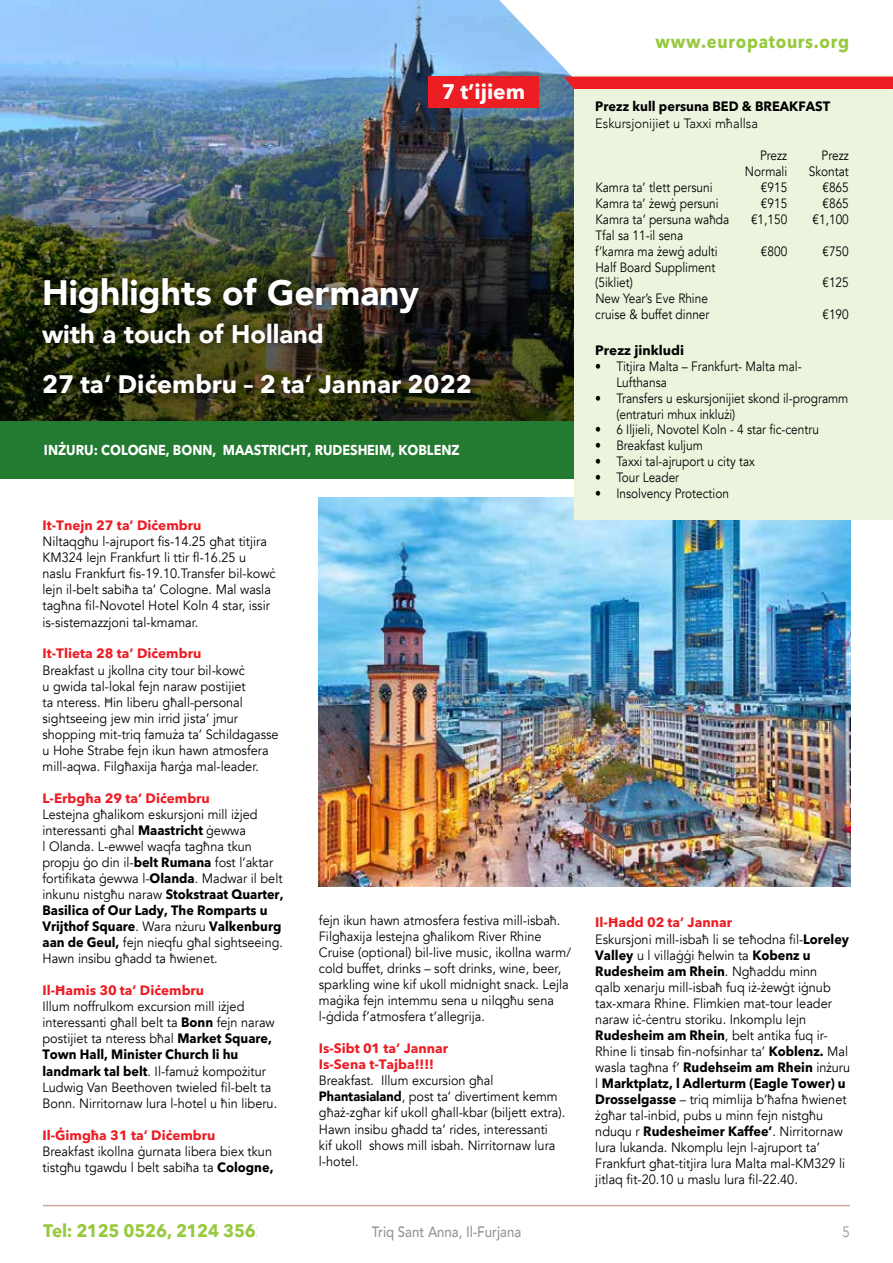
<style>
.page{position:relative;width:893px;height:1263px;background:#fff}
.page>*{position:absolute;margin:0;border:0;box-sizing:border-box;transform-origin:0 0}
.t1{font:900 35.25px "Avenir";color:#fff}
.t2{font:900 25.5px "Avenir";color:#fff}
.t3{font:700 25.05px "Avenir Next LT Pro";color:#fff}
.t4{font:700 21px "Avenir Next LT Pro";color:#fff}
.t5{font:700 18.6px "Avenir Next LT Pro";letter-spacing:.04em;color:#97c93e;scale:.9 1}
.t6{font:700 18px "Avenir Next LT Pro";letter-spacing:-.01em;color:#97c93e;scale:.95 1}
.t7{font:500 15px "Avenir";color:#939598;scale:.88 1}
.t8{font:15px "Avenir";color:#939598;scale:.88 1}
.t9{font:700 14.25px "Avenir Next LT Pro";color:#fff;scale:.9 1}
.t10{font:13.5px/16px "Avenir";color:#000;scale:.94 1}
.t11{font:13.5px/15.9px "Avenir";color:#000;scale:.88 1}
.t12{font:700 13.5px/15.9px "Avenir Next LT Pro";color:#ed1d24}
.t13{font:700 13.5px/16px "Avenir Next LT Pro";color:#000;scale:.94 1}
.t14{font:700 13.5px "Avenir Next LT Pro";color:#000;scale:.95 1}
.t15{font:300 13.5px "Avenir";color:#000;scale:.95 1}
.t16{font:700 13.5px "Avenir Next LT Pro";color:#000}
.s1{font-family:"Avenir Next LT Pro";font-weight:700}
.s2{font-family:"Avenir";font-weight:400}
.s3{font-weight:900}
</style>
<div class="page">
<hr style="left:43px;top:1205px;width:807px;height:1px;background:#cca89c">
<img style="left:318px;top:497px;width:533px;height:390px">
<img style="left:0;top:0;width:574px;height:174px">
<img style="left:0;top:174px;width:574px;height:247px">
<div style="left:0;top:421px;width:574px;height:57px;background:#237a31"></div>
<div style="left:574px;top:75px;width:319px;height:444px;background:#ecf4de"></div>
<div style="left:564px;top:77px;width:329px;height:12px;background:#ed1d24"></div>
<div style="left:428px;top:76px;width:111px;height:31px;background:#ed1d24"></div>
<div style="left:34px;top:270px;width:392px;height:80px;background:#000;opacity:.75"></div>
<div style="left:38px;top:367px;width:444px;height:38px;background:#000;opacity:.75"></div>
<h3 class="t4" style="left:442px;top:73px;width:85px">7 t’ijiem</h3>
<h1 class="t1" style="left:42px;top:263px;width:378px">Highlights of Germany</h1>
<h2 class="t2" style="left:42px;top:312px;width:283px">with a touch of Holland</h2>
<h3 class="t3" style="left:42px;top:362px;width:432px">27 ta’ Diċembru – 2 ta’ Jannar 2022</h3>
<p class="t9" style="left:44px;top:437px;width:463px">INŻURU: COLOGNE, BONN, MAASTRICHT, RUDESHEIM, KOBLENZ</p>
<p class="t12" style="left:43px;top:517px;width:160px">It-Tnejn 27 ta’ Diċembru</p>
<p class="t10" style="left:43px;top:534px;width:249px">Niltaqgħu l-ajruport fis-14.25 għat titjira KM324 lejn Frankfurt li ttir fl-16.25 u naslu Frankfurt fis-19.10.Transfer bil-kowċ lejn il-belt sabiħa ta’ Cologne. Mal wasla tagħna fil-Novotel Hotel Koln 4 star, issir is-sistemazzjoni tal-kmamar.</p>
<p class="t12" style="left:43px;top:645px;width:160px">It-Tlieta 28 ta’ Diċembru</p>
<p class="t10" style="left:43px;top:662px;width:253px">Breakfast u jkollna city tour bil-kowċ<br>u gwida tal-lokal fejn naraw postijiet<br>ta nteress. Ħin liberu għall-personal sightseeing jew min irrid jista’ jmur shopping mit-triq famuża ta’ Schildagasse u Hohe Strabe fejn ikun hawn atmosfera mill-aqwa. Filgħaxija ħarġa mal-leader.</p>
<p class="t12" style="left:43px;top:790px;width:169px">L-Erbgħa 29 ta’ Diċembru</p>
<p class="t10" style="left:43px;top:806px;width:258px">Lestejna għalikom eskursjoni mill iżjed interessanti għal <span class="s1">Maastricht</span> ġewwa<br>l Olanda. L-ewwel waqfa tagħna tkun propju ġo din il-<span class="s1">belt Rumana</span> fost l’aktar fortifikata ġewwa l-<span class="s1">Olanda</span>. Madwar il belt inkunu nistgħu naraw <span class="s1">Stokstraat Quarter,</span></p>
<p class="t13" style="left:43px;top:902px;width:256px">Basilica of Our Lady, The Romparts u<br>Vrijthof Square<span class="s2">. Wara nżuru</span> Valkenburg</p>
<p class="t10" style="left:43px;top:935px;width:257px"><span class="s1">aan de Geul,</span> fejn nieqfu għal sightseeing.<br>Hawn insibu għadd ta ħwienet.</p>
<p class="t12" style="left:43px;top:982px;width:163px">Il-Ħamis 30 ta’ Diċembru</p>
<p class="t10" style="left:43px;top:999px;width:249px">Illum noffrulkom excursion mill iżjed interessanti għall belt ta <span class="s1">Bonn</span> fejn naraw postijiet ta nteress bħal <span class="s1">Market Square,</span></p>
<p class="t13" style="left:43px;top:1046px;width:210px">Town Hall, Minister Church li hu</p>
<p class="t10" style="left:43px;top:1063px;width:251px"><span class="s1">landmark tal belt</span>. Il-famuż kompożitur<br>Ludwig Van Beethoven twieled fil-belt ta<br>Bonn. Nirritornaw lura l-hotel u ħin liberu.</p>
<p class="t12" style="left:43px;top:1127px;width:174px">Il-Ġimgħa 31 ta’ Diċembru</p>
<p class="t10" style="left:43px;top:1143px;width:247px">Breakfast ikollna ġurnata libera biex tkun tistgħu tgawdu l belt sabiħa ta <span class="s1">Cologne,</span></p>
<p class="t10" style="left:319px;top:913px;width:270px">fejn ikun hawn atmosfera festiva mill-isbaħ.<br>Filgħaxija lestejna għalikom River Rhine Cruise (optional) bil-live music, ikollna warm/ cold buffet, drinks – soft drinks, wine, beer, sparkling wine kif ukoll midnight snack. Lejla maġika fejn intemmu sena u nilqgħu sena l-ġdida f’atmosfera t’allegrija.</p>
<p class="t12" style="left:319px;top:1040px;width:131px">Is-Sibt 01 ta’ Jannar<br>Is-Sena t-Tajba!!!!</p>
<p class="t10" style="left:319px;top:1073px;width:264px">Breakfast. Illum excursion għal <span class="s3">Phantasialand</span>, post ta’ divertiment kemm għaż-zgħar kif ukoll għall-kbar (biljett extra).<br>Hawn insibu għadd ta’ rides, interessanti<br>kif ukoll shows mill isbah. Nirritornaw lura l-hotel.</p>
<h3 class="t5" style="left:656px;top:25px;width:216px">www.europatours.org</h3>
<p class="t14" style="left:595px;top:95px;width:249px">Prezz kull persuna BED &amp; BREAKFAST</p>
<p class="t15" style="left:595px;top:115px;width:173px">Eskursjonijiet u Taxxi mħallsa</p>
<p class="t11" style="left:760px;top:148px;width:32px">Prezz</p>
<p class="t11" style="left:822px;top:148px;width:32px">Prezz</p>
<p class="t11" style="left:745px;top:164px;width:50px">Normali</p>
<p class="t11" style="left:809px;top:164px;width:47px">Skontat</p>
<p class="t11" style="left:595px;top:180px;width:135px">Kamra ta’ tlett persuni</p>
<p class="t11" style="left:761px;top:180px;width:32px">€915</p>
<p class="t11" style="left:822px;top:180px;width:32px">€865</p>
<p class="t11" style="left:595px;top:196px;width:142px">Kamra ta’ żewġ persuni</p>
<p class="t11" style="left:761px;top:196px;width:32px">€915</p>
<p class="t11" style="left:822px;top:196px;width:32px">€865</p>
<p class="t11" style="left:595px;top:211px;width:154px">Kamra ta’ persuna waħda</p>
<p class="t11" style="left:751px;top:211px;width:43px">€1,150</p>
<p class="t11" style="left:812px;top:211px;width:43px">€1,100</p>
<p class="t11" style="left:595px;top:227px;width:140px">Tfal sa 11-il sena f’kamra ma żewġ adulti</p>
<p class="t11" style="left:761px;top:243px;width:32px">€800</p>
<p class="t11" style="left:822px;top:243px;width:32px">€750</p>
<p class="t11" style="left:595px;top:259px;width:138px">Half Board Suppliment (5ikliet)</p>
<p class="t11" style="left:595px;top:291px;width:131px">New Year’s Eve Rhine cruise &amp; buffet dinner</p>
<p class="t11" style="left:822px;top:275px;width:32px">€125</p>
<p class="t11" style="left:822px;top:307px;width:32px">€190</p>
<p class="t16" style="left:595px;top:338px;width:90px">Prezz jinkludi</p>
<p class="t11" style="left:616px;top:358px;width:212px;text-indent:-21px">• Titjira Malta – Frankfurt- Malta mal-<br>Lufthansa</p>
<p class="t11" style="left:616px;top:390px;width:265px;text-indent:-21px">• Transfers u eskursjonijiet skond il-programm (entraturi mhux inklużi)</p>
<p class="t11" style="left:595px;top:422px;width:256px">• 6 Iljieli, Novotel Koln - 4 star fic-centru</p>
<p class="t11" style="left:595px;top:438px;width:124px">• Breakfast kuljum</p>
<p class="t11" style="left:595px;top:454px;width:183px">• Taxxi tal-ajruport u city tax</p>
<p class="t11" style="left:595px;top:470px;width:97px">• Tour Leader</p>
<p class="t11" style="left:595px;top:486px;width:153px">• Insolvency Protection</p>
<p class="t12" style="left:595px;top:915px;width:138px">Il-Ħadd 02 ta’ Jannar</p>
<p class="t10" style="left:595px;top:931px;width:271px">Eskursjoni mill-isbaħ li se teħodna fil-<span class="s1">Loreley<br>Valley</span> u l villaġġi ħelwin ta <span class="s1">Kobenz u</span></p>
<p class="t13" style="left:595px;top:963px;width:238px">Rudesheim am Rhein<span class="s2">. Ngħaddu minn</span></p>
<p class="t10" style="left:595px;top:979px;width:273px">qalb xenarju mill-isbaħ fuq iż-żewġt iġnub tax-xmara Rhine. Flimkien mat-tour leader naraw iċ-ċentru storiku. Inkomplu lejn <span class="s1">Rudesheim am Rhein</span>, belt antika fuq ir-Rhine li tinsab fin-nofsinhar ta’ <span class="s1">Koblenz.</span> Mal wasla tagħna f’ <span class="s1">Rudehseim am Rhein</span> inżuru</p>
<p class="t13" style="left:595px;top:1075px;width:268px"><span class="s2">l</span> Marktplatz, l Adlerturm (Eagle Tower) u</p>
<p class="t10" style="left:595px;top:1092px;width:269px"><span class="s1">Drosselgasse</span> – triq mimlija b’ħafna ħwienet żgħar tal-inbid, pubs u minn fejn nistgħu nduqu r <span class="s1">Rudesheimer Kaffee’</span>. Nirritornaw lura lukanda. Nkomplu lejn l-ajruport ta’ Frankfurt għat-titjira lura Malta mal-KM329 li jitlaq fit-20.10 u maslu lura fil-22.40.</p>
<h3 class="t6" style="left:43px;top:1215px;width:237px">Tel: 2125 0526, 2124 3562</h3>
<p class="t7" style="left:372px;top:1219px;width:171px">Triq Sant Anna, Il-Furjana</p>
<p class="t8" style="left:843px;top:1223px;width:10px">5</p>
</div>
